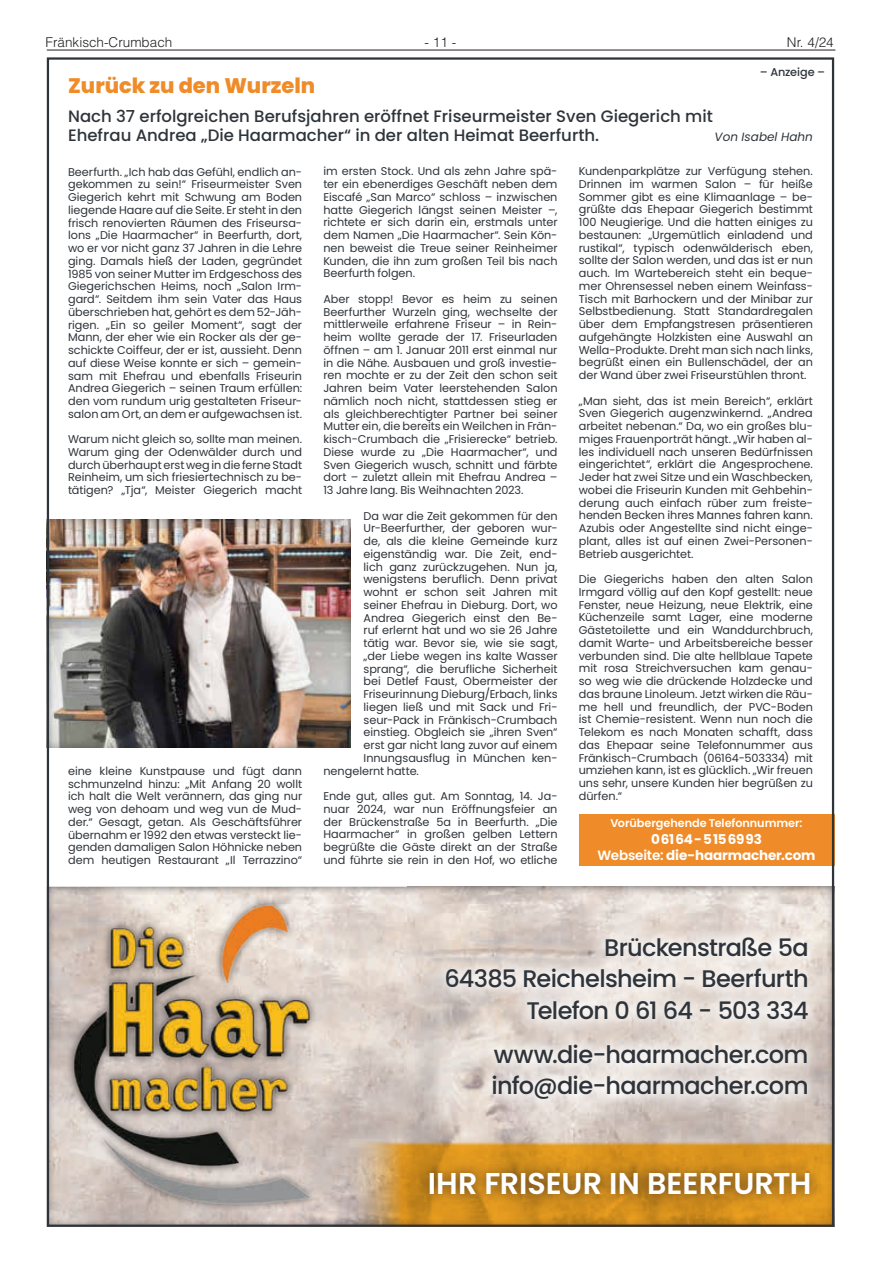
<style>
.page{position:relative;width:881px;height:1263px;background:#fff}
.page>*{position:absolute;margin:0;border:0;box-sizing:border-box;transform-origin:0 0}
.t1{font:600 30.15px "Poppins";color:#fff}
.t2{font:500 24px/31.5px "Poppins";letter-spacing:-.025em;color:#2e343a;text-align:right}
.t3{font:800 21px "Poppins";color:#ef8c29}
.t4{font:500 16.5px/19.8px "Poppins";color:#2e343a}
.t5{font:700 13.5px/16.2px "Poppins";letter-spacing:-.01em;color:#fff;text-align:center}
.t6{font:300 13.5px "Helvetica LT";color:#231f20}
.t7{font:italic 12px "Poppins";color:#2e343a}
.t8{font:11.25px/12.8px "Poppins";letter-spacing:-.005em;color:#2e343a;text-align:justify}
.t9{font:600 11.25px "Poppins";letter-spacing:-.005em;color:#fff}
.t10{font:500 11.25px "Poppins";letter-spacing:-.01em;color:#2e343a}
.s1{font-weight:600}
</style>
<div class="page">
<hr style="left:47px;top:50px;width:788px;height:1px;background:#231f20">
<div style="left:47px;top:866px;width:786px;height:361px;background:#231f20;opacity:.75"></div>
<img style="left:55px;top:893px;width:267px;height:323px">
<svg style="left:343px;top:1140px;width:487px;height:84px;background:#d2993d"></svg>
<div style="left:47px;top:509px;width:316px;height:239px;background:#231f20;opacity:.36"></div>
<div style="left:578px;top:814px;width:255px;height:51px;background:#ef8c29"></div>
<div style="left:417px;top:1161px;width:404px;height:45px;background:#231f20;opacity:.75"></div>
<div style="left:430px;top:921px;width:393px;height:194px;background:#fff;opacity:.75"></div>
<p class="t6" style="left:45px;top:34px;width:128px">Fränkisch-Crumbach</p>
<p class="t6" style="left:424px;top:34px;width:33px">- 11 -</p>
<p class="t6" style="left:786px;top:34px;width:48px">Nr. 4/24</p>
<p class="t10" style="left:759px;top:66px;width:67px">– Anzeige –</p>
<h3 class="t3" style="left:68px;top:74px;width:248px">Zurück zu den Wurzeln</h3>
<h3 class="t4" style="left:68px;top:106px;width:646px">Nach 37 erfolgreichen Berufsjahren eröffnet Friseurmeister Sven Giegerich mit<br>Ehefrau Andrea „Die Haarmacher“ in der alten Heimat Beerfurth.</h3>
<p class="t7" style="left:714px;top:130px;width:100px">Von Isabel Hahn</p>
<p class="t8" style="left:68px;top:165px;width:235px">Beerfurth. „Ich hab das Gefühl, endlich an&shy;gekommen zu sein!“ Friseurmeister Sven Giegerich kehrt mit Schwung am Boden liegende Haare auf die Seite. Er steht in den frisch renovierten Räumen des Friseursa&shy;lons „Die Haarmacher“ in Beerfurth, dort, wo er vor nicht ganz 37 Jahren in die Lehre ging. Damals hieß der Laden, gegründet 1985 von seiner Mutter im Erdgeschoss des Giegerichschen Heims, noch „Salon Irm&shy;gard“. Seitdem ihm sein Vater das Haus überschrieben hat, gehört es dem 52-Jäh&shy;rigen. „Ein so geiler Moment“, sagt der Mann, der eher wie ein Rocker als der ge&shy;schickte Coiffeur, der er ist, aussieht. Denn auf diese Weise konnte er sich – gemein&shy;sam mit Ehefrau und ebenfalls Friseurin Andrea Giegerich – seinen Traum erfüllen: den vom rundum urig gestalteten Friseur&shy;salon am Ort, an dem er aufgewachsen ist.</p>
<p class="t8" style="left:68px;top:433px;width:235px">Warum nicht gleich so, sollte man meinen.<br>Warum ging der Odenwälder durch und durch überhaupt erst weg in die ferne Stadt Reinheim, um sich friesiertechnisch zu be&shy;tätigen? „Tja“, Meister Giegerich macht</p>
<p class="t8" style="left:68px;top:764px;width:235px">eine kleine Kunstpause und fügt dann schmunzelnd hinzu: „Mit Anfang 20 wollt ich halt die Welt verännern, das ging nur weg von dehoam und weg vun de Mud&shy;der.“ Gesagt, getan. Als Geschäftsführer übernahm er 1992 den etwas versteckt lie&shy;genden damaligen Salon Höhnicke neben dem heutigen Restaurant „Il Terrazzino“</p>
<p class="t8" style="left:323px;top:165px;width:235px">im ersten Stock. Und als zehn Jahre spä&shy;ter ein ebenerdiges Geschäft neben dem Eiscafé „San Marco“ schloss – inzwischen hatte Giegerich längst seinen Meister –, richtete er sich darin ein, erstmals unter dem Namen „Die Haarmacher“. Sein Kön&shy;nen beweist die Treue seiner Reinheimer Kunden, die ihn zum großen Teil bis nach Beerfurth folgen.</p>
<p class="t8" style="left:323px;top:293px;width:235px">Aber stopp! Bevor es heim zu seinen Beerfurther Wurzeln ging, wechselte der mittlerweile erfahrene Friseur – in Rein&shy;heim wollte gerade der 17. Friseurladen öffnen – am 1. Januar 2011 erst einmal nur in die Nähe. Ausbauen und groß investie&shy;ren mochte er zu der Zeit den schon seit Jahren beim Vater leerstehenden Salon nämlich noch nicht, stattdessen stieg er als gleichberechtigter Partner bei seiner Mutter ein, die bereits ein Weilchen in Frän&shy;kisch-Crumbach die „Frisierecke“ betrieb.<br>Diese wurde zu „Die Haarmacher“, und Sven Giegerich wusch, schnitt und färbte dort – zuletzt allein mit Ehefrau Andrea – 13 Jahre lang. Bis Weihnachten 2023.</p>
<p class="t8" style="left:363px;top:509px;width:195px">Da war die Zeit gekommen für den</p>
<p class="t8" style="left:363px;top:522px;width:195px">Ur-Beerfurther, der geboren wur-</p>
<p class="t8" style="left:363px;top:535px;width:195px">de, als die kleine Gemeinde kurz</p>
<p class="t8" style="left:363px;top:548px;width:195px">eigenständig war. Die Zeit, end-</p>
<p class="t8" style="left:363px;top:560px;width:195px">lich ganz zurückzugehen. Nun ja,</p>
<p class="t8" style="left:363px;top:573px;width:195px">wenigstens beruflich. Denn privat</p>
<p class="t8" style="left:363px;top:586px;width:195px">wohnt er schon seit Jahren mit</p>
<p class="t8" style="left:363px;top:599px;width:195px">seiner Ehefrau in Dieburg. Dort, wo</p>
<p class="t8" style="left:363px;top:611px;width:195px">Andrea Giegerich einst den Be-</p>
<p class="t8" style="left:363px;top:624px;width:195px">ruf erlernt hat und wo sie 26 Jahre</p>
<p class="t8" style="left:363px;top:637px;width:195px">tätig war. Bevor sie, wie sie sagt,</p>
<p class="t8" style="left:363px;top:650px;width:195px">„der Liebe wegen ins kalte Wasser</p>
<p class="t8" style="left:363px;top:662px;width:195px">sprang“, die berufliche Sicherheit</p>
<p class="t8" style="left:363px;top:675px;width:195px">bei Detlef Faust, Obermeister der</p>
<p class="t8" style="left:363px;top:688px;width:195px">Friseurinnung Dieburg/Erbach, links</p>
<p class="t8" style="left:363px;top:700px;width:195px">liegen ließ und mit Sack und Fri-</p>
<p class="t8" style="left:363px;top:713px;width:195px">seur-Pack in Fränkisch-Crumbach</p>
<p class="t8" style="left:363px;top:726px;width:195px">einstieg. Obgleich sie „ihren Sven“</p>
<p class="t8" style="left:363px;top:739px;width:195px">erst gar nicht lang zuvor auf einem</p>
<p class="t8" style="left:363px;top:751px;width:195px">Innungsausflug in München ken-</p>
<p class="t8" style="left:323px;top:764px;width:97px">nengelernt hatte.</p>
<p class="t8" style="left:323px;top:790px;width:235px">Ende gut, alles gut. Am Sonntag, 14. Ja&shy;nuar 2024, war nun Eröffnungsfeier an der Brückenstraße 5a in Beerfurth. „Die Haarmacher“ in großen gelben Lettern begrüßte die Gäste direkt an der Straße und führte sie rein in den Hof, wo etliche</p>
<p class="t8" style="left:578px;top:165px;width:235px">Kundenparkplätze zur Verfügung stehen.<br>Drinnen im warmen Salon – für heiße Sommer gibt es eine Klimaanlage – be&shy;grüßte das Ehepaar Giegerich bestimmt 100 Neugierige. Und die hatten einiges zu bestaunen: „Urgemütlich einladend und rustikal“, typisch odenwälderisch eben, sollte der Salon werden, und das ist er nun auch. Im Wartebereich steht ein beque&shy;mer Ohrensessel neben einem Weinfass-Tisch mit Barhockern und der Minibar zur Selbstbedienung. Statt Standardregalen über dem Empfangstresen präsentieren aufgehängte Holzkisten eine Auswahl an Wella-Produkte. Dreht man sich nach links, begrüßt einen ein Bullenschädel, der an der Wand über zwei Friseurstühlen thront.</p>
<p class="t8" style="left:578px;top:394px;width:235px">„Man sieht, das ist mein Bereich“, erklärt Sven Giegerich augenzwinkernd. „Andrea arbeitet nebenan.“ Da, wo ein großes blu&shy;miges Frauenporträt hängt. „Wir haben al&shy;les individuell nach unseren Bedürfnissen eingerichtet“, erklärt die Angesprochene.<br>Jeder hat zwei Sitze und ein Waschbecken, wobei die Friseurin Kunden mit Gehbehin&shy;derung auch einfach rüber zum freiste&shy;henden Becken ihres Mannes fahren kann.<br>Azubis oder Angestellte sind nicht einge&shy;plant, alles ist auf einen Zwei-Personen-Betrieb ausgerichtet.</p>
<p class="t8" style="left:578px;top:573px;width:235px">Die Giegerichs haben den alten Salon Irmgard völlig auf den Kopf gestellt: neue Fenster, neue Heizung, neue Elektrik, eine Küchenzeile samt Lager, eine moderne Gästetoilette und ein Wanddurchbruch, damit Warte- und Arbeitsbereiche besser verbunden sind. Die alte hellblaue Tapete mit rosa Streichversuchen kam genau&shy;so weg wie die drückende Holzdecke und das braune Linoleum. Jetzt wirken die Räu&shy;me hell und freundlich, der PVC-Boden ist Chemie-resistent. Wenn nun noch die Telekom es nach Monaten schafft, dass das Ehepaar seine Telefonnummer aus Fränkisch-Crumbach (06164-503334) mit umziehen kann, ist es glücklich. „Wir freuen uns sehr, unsere Kunden hier begrüßen zu dürfen.“</p>
<p class="t9" style="left:610px;top:817px;width:194px">Vorübergehende Telefonnummer:</p>
<p class="t5" style="left:597px;top:831px;width:219px">06164-5156993<br><span class="s1">Webseite:</span> die-haarmacher.com</p>
<h2 class="t2" style="left:444px;top:932px;width:365px">Brückenstraße 5a<br>64385 Reichelsheim - Beerfurth<br>Telefon 0 61 64 - 503 334</h2>
<h2 class="t2" style="left:491px;top:1039px;width:318px;text-align:left">www.die-haarmacher.com info@die-haarmacher.com</h2>
<h1 class="t1" style="left:427px;top:1166px;width:385px">IHR FRISEUR IN BEERFURTH</h1>
</div>
